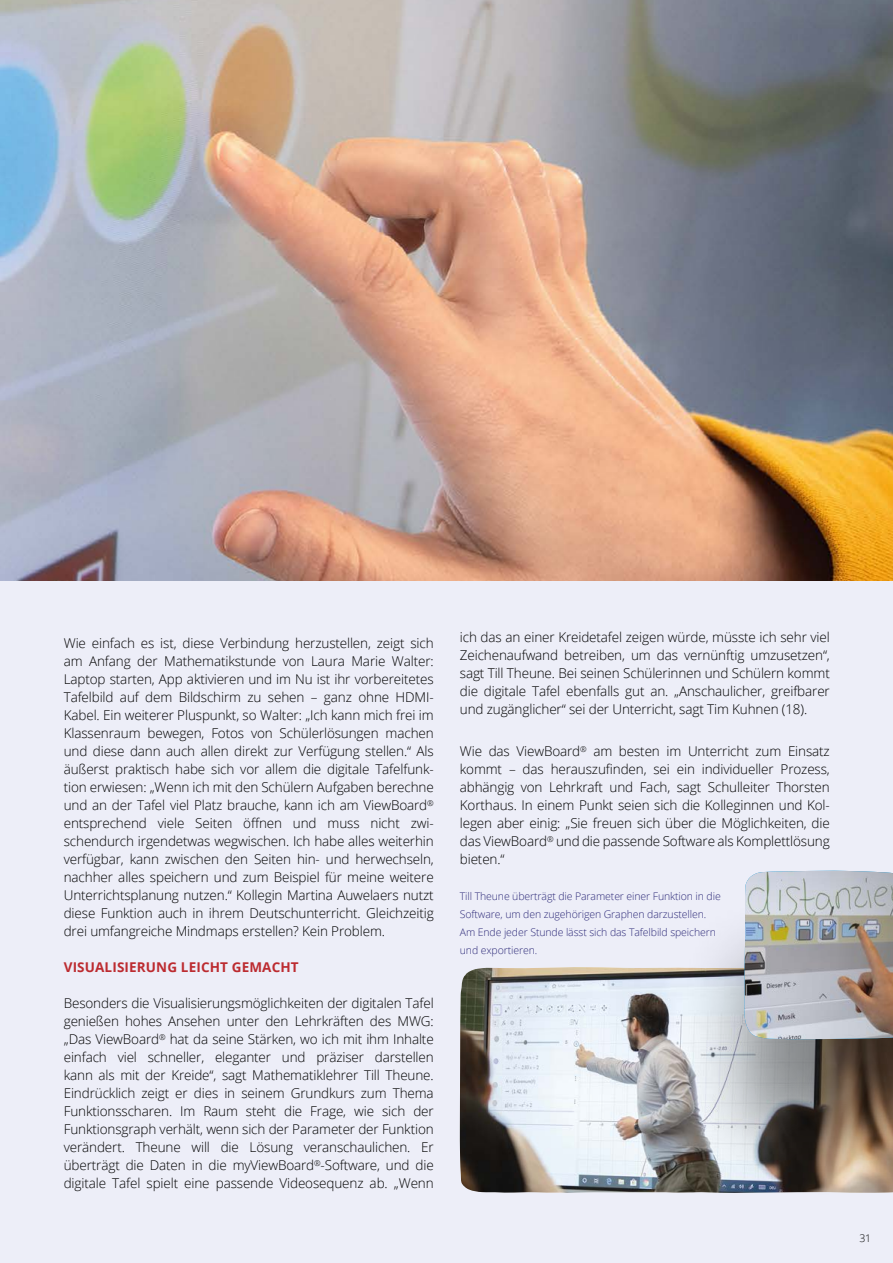
<style>
.page{position:relative;width:893px;height:1263px;background:#edeef8}
.page>*{position:absolute;margin:0;border:0;box-sizing:border-box;transform-origin:0 0}
.t1{font:300 13.5px/18px "Open Sans";letter-spacing:-.01em;color:#000;text-align:justify}
.t2{font:700 13.5px "Open Sans";letter-spacing:.01em;color:#bc2b30}
.t3{font:300 10.5px/18px "Open Sans";letter-spacing:-.01em;color:#2e2b79}
.t4{font:300 10.5px "Open Sans";color:#000}
</style>
<div class="page">
<img style="left:0;top:0;width:893px;height:580px">
<img style="left:460px;top:967px;width:218px;height:226px">
<div style="left:678px;top:894px;width:215px;height:305px;background:#000;opacity:.45"></div>
<img style="left:744px;top:871px;width:149px;height:169px">
<p class="t1" style="left:64px;top:634px;width:372px">Wie einfach es ist, diese Verbindung herzustellen, zeigt sich am Anfang der Mathematikstunde von Laura Marie Walter:<br>Laptop starten, App aktivieren und im Nu ist ihr vorbereitetes Tafelbild auf dem Bildschirm zu sehen – ganz ohne HDMI-Kabel. Ein weiterer Pluspunkt, so Walter: „Ich kann mich frei im Klassenraum bewegen, Fotos von Schülerlösungen machen und diese dann auch allen direkt zur Verfügung stellen.“ Als äußerst praktisch habe sich vor allem die digitale Tafelfunk&shy;tion erwiesen: „Wenn ich mit den Schülern Aufgaben berechne und an der Tafel viel Platz brauche, kann ich am ViewBoard<sup>® </sup>entsprechend viele Seiten öffnen und muss nicht zwi&shy;schendurch irgendetwas wegwischen. Ich habe alles weiterhin verfügbar, kann zwischen den Seiten hin- und herwechseln, nachher alles speichern und zum Beispiel für meine weitere Unterrichtsplanung nutzen.“ Kollegin Martina Auwelaers nutzt diese Funktion auch in ihrem Deutschunterricht. Gleichzeitig drei umfangreiche Mindmaps erstellen? Kein Problem.</p>
<p class="t2" style="left:64px;top:958px;width:236px">VISUALISIERUNG LEICHT GEMACHT</p>
<p class="t1" style="left:64px;top:994px;width:371px">Besonders die Visualisierungsmöglichkeiten der digitalen Tafel genießen hohes Ansehen unter den Lehrkräften des MWG: „Das ViewBoard<sup>®</sup> hat da seine Stärken, wo ich mit ihm Inhalte einfach viel schneller, eleganter und präziser darstellen kann als mit der Kreide“, sagt Mathematiklehrer Till Theune.<br>Eindrücklich zeigt er dies in seinem Grundkurs zum Thema Funktionsscharen. Im Raum steht die Frage, wie sich der Funktionsgraph verhält, wenn sich der Parameter der Funktion verändert. Theune will die Lösung veranschaulichen. Er überträgt die Daten in die myViewBoard<sup>®</sup>-Software, und die digitale Tafel spielt eine passende Videosequenz ab. „Wenn</p>
<p class="t1" style="left:460px;top:627px;width:371px">ich das an einer Kreidetafel zeigen würde, müsste ich sehr viel Zeichenaufwand betreiben, um das vernünftig umzusetzen“, sagt Till Theune. Bei seinen Schülerinnen und Schülern kommt die digitale Tafel ebenfalls gut an. „Anschaulicher, greifbarer und zugänglicher“ sei der Unterricht, sagt Tim Kuhnen (18).</p>
<p class="t1" style="left:460px;top:742px;width:371px">Wie das ViewBoard<sup>®</sup> am besten im Unterricht zum Einsatz kommt – das herauszufinden, sei ein individueller Prozess, abhängig von Lehrkraft und Fach, sagt Schulleiter Thorsten Korthaus. In einem Punkt seien sich die Kolleginnen und Kol&shy;legen aber einig: „Sie freuen sich über die Möglichkeiten, die das ViewBoard<sup>®</sup> und die passende Software als Komplettlösung bieten.“</p>
<p class="t3" style="left:460px;top:887px;width:262px">Till Theune überträgt die Parameter einer Funktion in die Software, um den zugehörigen Graphen darzustellen.<br>Am Ende jeder Stunde lässt sich das Tafelbild speichern und exportieren.</p>
<p class="t4" style="left:859px;top:1231px;width:13px">31</p>
</div>
